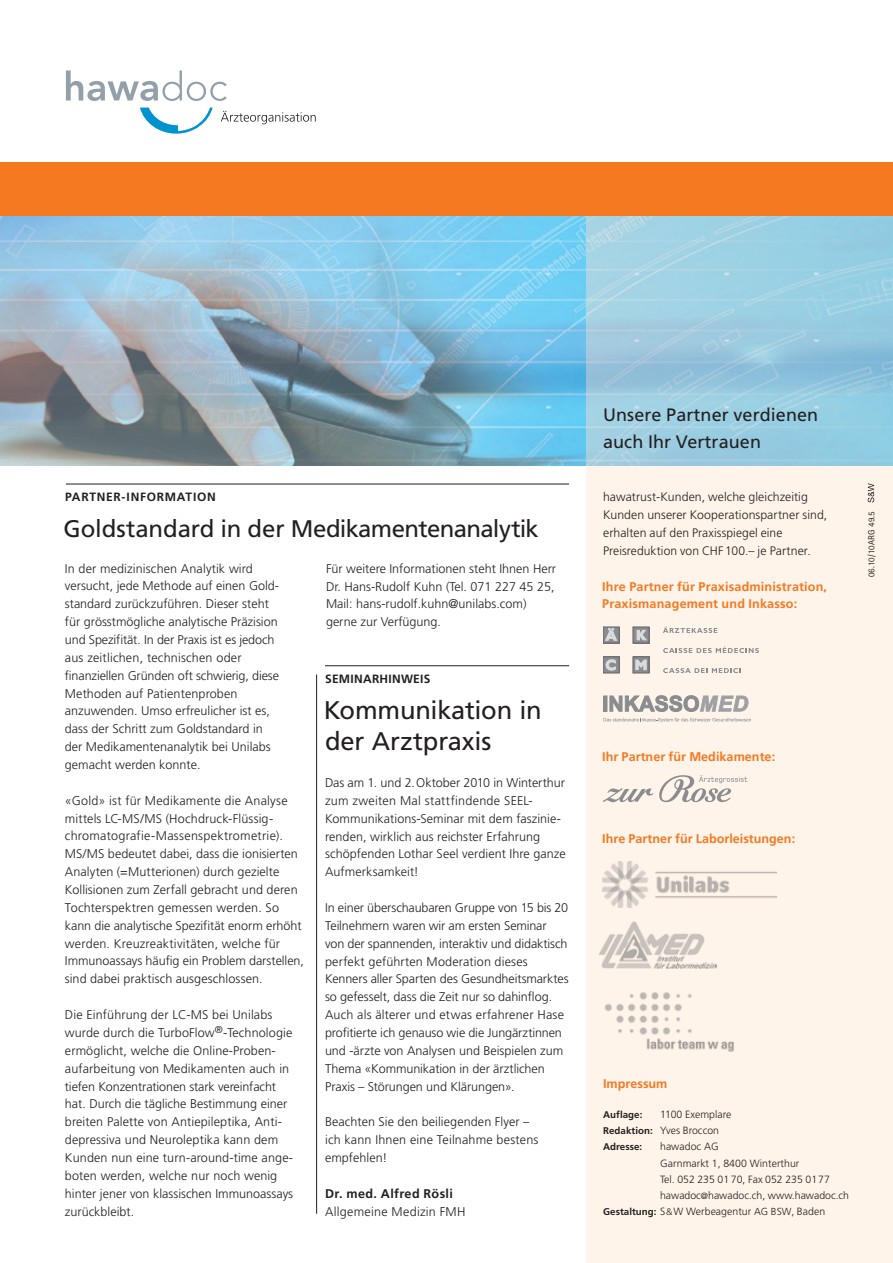
<style>
.page{position:relative;width:893px;height:1263px;background:#fff}
.page>*{position:absolute;margin:0;border:0;box-sizing:border-box;transform-origin:0 0}
.t1{font:25.5px/31.5px "Frutiger";letter-spacing:-.01em;color:#231f20}
.t2{font:24px "Frutiger";letter-spacing:-.02em;color:#231f20}
.t3{font:18px/27px "Frutiger";letter-spacing:.005em;color:#231f20}
.t4{font:300 12.6px/17.9px "Frutiger";color:#231f20}
.t5{font:700 12.6px/17.9px "Frutiger";letter-spacing:.01em;color:#f47921}
.t6{font:300 12.6px "Frutiger";letter-spacing:.02em;color:#231f20}
.t7{font:700 12.6px "Frutiger";letter-spacing:.03em;color:#231f20}
.t8{font:300 12.3px/17.9px "Frutiger";letter-spacing:.005em;color:#231f20}
.t9{font:700 12px "Frutiger";letter-spacing:.06em;color:#231f20}
.t10{font:700 12px "Frutiger";letter-spacing:.025em;color:#231f20}
.t11{font:300 10.5px/16px "Frutiger";letter-spacing:.005em;color:#231f20}
.t12{font:700 9.75px "Frutiger";letter-spacing:.005em;color:#231f20}
.t13{font:9px "Rotis Sans Serif";letter-spacing:.025em;color:#231f20}
.s1{font-weight:700;font-size:9.75px}
.s2{font-size:9px}
.s3{font-size:9.45px}
.s4{font-size:10.2px}
</style>
<div class="page">
<img style="left:0;top:215px;width:893px;height:250px">
<div style="left:586px;top:465px;width:307px;height:798px;background:#fef4ea"></div>
<hr style="left:325px;top:665px;width:244px;height:1px;background:#231f20">
<hr style="left:66px;top:484px;width:503px;height:1px;background:#231f20">
<div style="left:0;top:162px;width:893px;height:53px;background:#f47921"></div>
<svg style="left:868px;top:483px;width:6px;height:19px"></svg>
<svg style="left:603px;top:788px;width:50px;height:14px"></svg>
<svg style="left:659px;top:775px;width:88px;height:27px;background:#ddd7d0"></svg>
<svg style="left:663px;top:668px;width:78px;height:5px"></svg>
<svg style="left:663px;top:646px;width:96px;height:7px"></svg>
<svg style="left:663px;top:627px;width:54px;height:6px"></svg>
<svg style="left:605px;top:659px;width:12px;height:12px"></svg>
<div style="left:603px;top:657px;width:16px;height:16px;border:1px solid #656568"></div>
<svg style="left:635px;top:659px;width:12px;height:12px"></svg>
<div style="left:633px;top:657px;width:16px;height:16px;border:1px solid #656568"></div>
<svg style="left:605px;top:629px;width:12px;height:12px"></svg>
<div style="left:603px;top:627px;width:16px;height:16px;border:1px solid #656568"></div>
<svg style="left:635px;top:629px;width:12px;height:12px"></svg>
<div style="left:633px;top:627px;width:16px;height:16px;border:1px solid #656568"></div>
<svg style="left:637px;top:630px;width:9px;height:10px"></svg>
<svg style="left:636px;top:660px;width:10px;height:10px"></svg>
<svg style="left:606px;top:660px;width:9px;height:10px"></svg>
<svg style="left:606px;top:628px;width:11px;height:12px"></svg>
<div style="left:604px;top:696px;width:3px;height:15px;border:1px solid #8a8c8f"></div>
<svg style="left:609px;top:695px;width:140px;height:17px;background:#bcb9b7"></svg>
<svg style="left:603px;top:718px;width:148px;height:4px"></svg>
<img style="left:601px;top:987px;width:136px;height:68px">
<img style="left:602px;top:862px;width:174px;height:45px">
<img style="left:598px;top:921px;width:118px;height:47px">
<hr style="left:316px;top:674px;width:1px;height:540px;background:#231f20">
<svg style="left:221px;top:111px;width:95px;height:13px"></svg>
<svg style="left:66px;top:70px;width:161px;height:31px"></svg>
<svg style="left:140px;top:108px;width:73px;height:26px"></svg>
<p class="t9" style="left:65px;top:490px;width:152px">PARTNER-INFORMATION</p>
<h2 class="t2" style="left:64px;top:515px;width:477px">Goldstandard in der Medikamentenanalytik</h2>
<p class="t4" style="left:65px;top:559px;width:216px">In der medizinischen Analytik wird versucht, jede Methode auf einen Gold&shy;standard zurückzuführen. Dieser steht für grösstmögliche analytische Präzision und Spezifität. In der Praxis ist es jedoch aus zeitlichen, technischen oder finanziellen Gründen oft schwierig, diese Methoden auf Patientenproben anzuwenden. Umso erfreulicher ist es, dass der Schritt zum Goldstandard in der Medikamentenanalytik bei Unilabs gemacht werden konnte.</p>
<p class="t4" style="left:65px;top:791px;width:241px">«Gold» ist für Medikamente die Analyse mittels LC-MS/MS (Hochdruck-Flüssig&shy;chromatografie-Massenspektrometrie).<br>MS/MS bedeutet dabei, dass die ionisierten Analyten (=Mutterionen) durch gezielte Kollisionen zum Zerfall gebracht und deren Tochterspektren gemessen werden. So kann die analytische Spezifität enorm erhöht werden. Kreuzreaktivitäten, welche für Immunoassays häufig ein Problem darstellen, sind dabei praktisch ausgeschlossen.</p>
<p class="t4" style="left:65px;top:1006px;width:230px">Die Einführung der LC-MS bei Unilabs wurde durch die TurboFlow<sup>®</sup>-Technologie ermöglicht, welche die Online-Proben&shy;aufarbeitung von Medikamenten auch in tiefen Konzentrationen stark vereinfacht hat. Durch die tägliche Bestimmung einer breiten Palette von Antiepileptika, Anti&shy;depressiva und Neuroleptika kann dem Kunden nun eine turn-around-time ange&shy;boten werden, welche nur noch wenig hinter jener von klassischen Immunoassays zurückbleibt.</p>
<p class="t4" style="left:326px;top:559px;width:232px">Für weitere Informationen steht Ihnen Herr Dr. Hans-Rudolf Kuhn (Tel. 071 227 45 25, Mail: hans-rudolf.kuhn@unilabs.com) gerne zur Verfügung.</p>
<p class="t10" style="left:325px;top:672px;width:107px">SEMINARHINWEIS</p>
<h1 class="t1" style="left:324px;top:694px;width:220px">Kommunikation in der Arztpraxis</h1>
<p class="t4" style="left:325px;top:774px;width:242px">Das am 1. und 2. Oktober 2010 in Winterthur zum zweiten Mal stattfindende SEEL-Kommunikations-Seminar mit dem faszinie&shy;renden, wirklich aus reichster Erfahrung schöpfenden Lothar Seel verdient Ihre ganze Aufmerksamkeit!</p>
<p class="t4" style="left:325px;top:899px;width:245px">In einer überschaubaren Gruppe von 15 bis 20<br>Teilnehmern waren wir am ersten Seminar von der spannenden, interaktiv und didaktisch perfekt geführten Moderation dieses Kenners aller Sparten des Gesundheitsmarktes so gefesselt, dass die Zeit nur so dahinflog.<br>Auch als älterer und etwas erfahrener Hase profitierte ich genauso wie die Jungärztinnen und -ärzte von Analysen und Beispielen zum Thema «Kommunikation in der ärztlichen Praxis – Störungen und Klärungen».</p>
<p class="t4" style="left:325px;top:1113px;width:215px">Beachten Sie den beiliegenden Flyer – ich kann Ihnen eine Teilnahme bestens empfehlen!</p>
<p class="t7" style="left:325px;top:1186px;width:129px">Dr. med. Alfred Rösli</p>
<p class="t6" style="left:325px;top:1204px;width:142px">Allgemeine Medizin FMH</p>
<h3 class="t3" style="left:603px;top:401px;width:217px">Unsere Partner verdienen auch Ihr Vertrauen</h3>
<p class="t8" style="left:603px;top:488px;width:226px">hawatrust-Kunden, welche gleichzeitig Kunden unserer Kooperationspartner sind, erhalten auf den Praxisspiegel eine Preisreduktion von CHF 100.– je Partner.</p>
<p class="t5" style="left:602px;top:577px;width:226px">Ihre Partner für Praxisadministration,<br>Praxismanagement und Inkasso:</p>
<p class="t13" style="left:866px;top:577px;width:68px;rotate:-90deg">06.10/10ARG 49.5</p>
<p class="t5" style="left:602px;top:747px;width:174px">Ihr Partner für Medikamente:</p>
<p class="t5" style="left:602px;top:829px;width:194px">Ihre Partner für Laborleistungen:</p>
<p class="t5" style="left:603px;top:1074px;width:66px">Impressum</p>
<p class="t12" style="left:603px;top:1109px;width:41px">Auflage:</p>
<p class="t11" style="left:603px;top:1107px;width:130px;text-indent:57px">1100 Exemplare<br><span class="s1">Redaktion:</span> Yves Broccon</p>
<p class="t12" style="left:603px;top:1141px;width:41px">Adresse:</p>
<p class="t11" style="left:660px;top:1139px;width:60px">hawadoc AG</p>
<p class="t11" style="left:660px;top:1155px;width:141px">Garnmarkt 1, 8400 Winterthur</p>
<p class="t11" style="left:660px;top:1171px;width:171px">Tel. 052 235 01 70, Fax 052 235 01 77</p>
<p class="t11" style="left:660px;top:1187px;width:190px">hawadoc<span class="s2">@</span>hawadoc.ch, www.hawadoc.ch</p>
<p class="t11" style="left:603px;top:1203px;width:224px"><span class="s1">Gestaltung:</span> S<span class="s3">&amp;</span>W Werbeagentur <span class="s4">AG BSW</span>, Baden</p>
</div>
